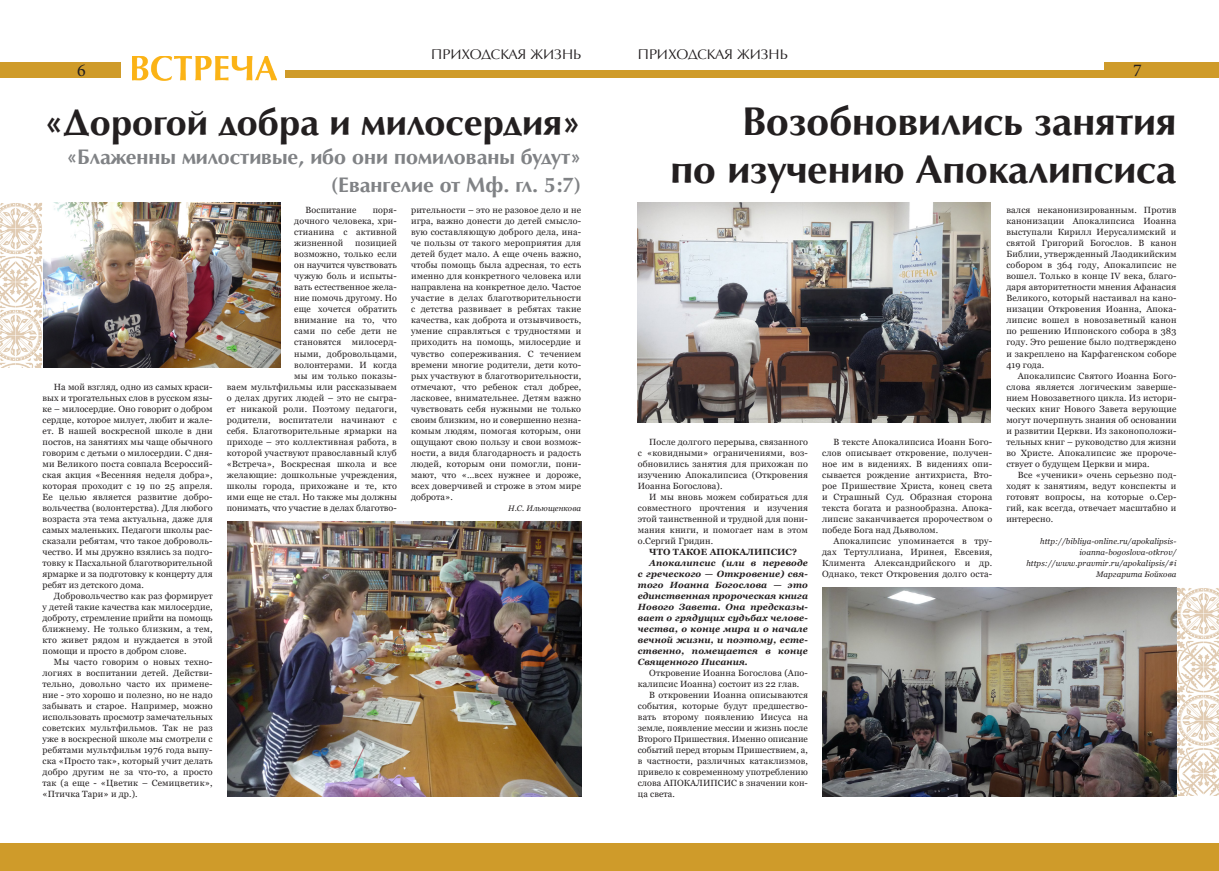
<style>
.page{position:relative;width:1219px;height:871px;background:#fff}
.page>*{position:absolute;margin:0;border:0;box-sizing:border-box;transform-origin:0 0}
.ЗАГОЛОВОК_БОЛЬШОЙ{font:700 40px/48px "AG Opus High Resolution";color:#231f20;text-align:right}
.ЗАГОЛОВОК_БОЛЬШОЙ-2{font:700 37px "AG Opus High Resolution";color:#231f20}
.pfu{font:700 21px "AG Opus High Resolution";color:#808285}
.t1{font:18px "Minion Pro";color:#231f20}
.РУБРИКА{font:14px "AG Opus High Resolution";color:#231f20}
.без_висячих_строк{font:9px/11px "Georgia";letter-spacing:.02em;color:#231f20;text-align:justify}
.без_висячих_строк-2{font:italic 700 9px/11px "Georgia";letter-spacing:.02em;color:#231f20;text-align:justify}
.без_висячих_строк-3{font:700 9px "Georgia";letter-spacing:.01em;color:#231f20}
.ПОДПИСЬ_ТЕКСТА{font:italic 8px/11px "Georgia";letter-spacing:.01em;color:#231f20;text-align:right}
</style>
<div class="page">
<div style="left:0;top:62px;width:120px;height:16px;background:#cf9b2a"></div>
<div style="left:1104px;top:62px;width:115px;height:16px;background:#cf9b2a"></div>
<div style="left:285px;top:70px;width:324px;height:8px;background:#cf9b2a"></div>
<div style="left:609px;top:70px;width:610px;height:8px;background:#cf9b2a"></div>
<div style="left:0;top:843px;width:1219px;height:27px;background:#cf9b2a"></div>
<img style="left:132px;top:56px;width:145px;height:25px">
<img style="left:228px;top:521px;width:353px;height:275px">
<img style="left:0;top:202px;width:280px;height:165px">
<img style="left:823px;top:587px;width:396px;height:209px">
<img style="left:638px;top:202px;width:352px;height:220px">
<p class="РУБРИКА" style="left:431px;top:46px;width:151px">ПРИХОДСКАЯ ЖИЗНЬ</p>
<p class="РУБРИКА" style="left:638px;top:46px;width:151px">ПРИХОДСКАЯ ЖИЗНЬ</p>
<h3 class="t1" style="left:77px;top:58px;width:10px">6</h3>
<h3 class="t1" style="left:1133px;top:58px;width:10px">7</h3>
<p class="ЗАГОЛОВОК_БОЛЬШОЙ-2" style="left:44px;top:101px;width:538px">«Дорогой добра и милосердия»</p>
<p class="pfu" style="left:66px;top:144px;width:516px">«Блаженны милостивые, ибо они помилованы будут»</p>
<p class="pfu" style="left:331px;top:172px;width:252px">(Евангелие от Мф. гл. 5:7)</p>
<p class="без_висячих_строк" style="left:306px;top:205px;width:52px">Воспитание</p>
<p class="без_висячих_строк" style="left:294px;top:205px;width:104px;text-indent:78px">поря&shy;дочного человека, хри&shy;стианина с активной жизненной</p>
<p class="без_висячих_строк" style="left:411px;top:205px;width:172px">рительности – это не разовое дело и не игра, важно донести до детей смысло&shy;вую составляющую доброго дела, ина&shy;че пользы от такого мероприятия для детей будет мало. А еще очень важно, чтобы помощь была адресная, то есть именно для конкретного человека или направлена на конкретное дело. Частое участие в делах благотворительности с детства развивает в ребятах такие качества, как доброта и отзывчивость, умение справляться с трудностями и приходить на помощь, милосердие и чувство сопереживания. С течением времени многие родители, дети кото&shy;рых участвуют в благотворительности, отмечают, что ребенок стал добрее, ласковее, внимательнее. Детям важно чувствовать себя нужными не только своим близким, но и совершенно незна&shy;комым людям, помогая которым, они ощущают свою пользу и свои возмож&shy;ности, а видя благодарность и радость людей, которым они помогли, пони&shy;мают, что «…всех нужнее и дороже, всех доверчивей и строже в этом мире доброта».</p>
<p class="ПОДПИСЬ_ТЕКСТА" style="left:508px;top:502px;width:75px">Н.С. Ильющенкова</p>
<p class="без_висячих_строк" style="left:227px;top:238px;width:172px;text-align:right">позицией<br>возможно, только если<br>он научится чувствовать<br>чужую боль и испыты-<br>вать естественное жела-<br>ние помочь другому. Но<br>еще хочется обратить<br>внимание на то, что<br>сами по себе дети не<br>становятся милосерд-<br>ными, добровольцами,<br>волонтерами. И когда<br>мы им только показы-<br>ваем мультфильмы или рассказываем о делах других людей – это не сыгра&shy;ет никакой роли. Поэтому педагоги, родители, воспитатели начинают с себя. Благотворительные ярмарки на приходе – это коллективная работа, в которой участвуют православный клуб «Встреча», Воскресная школа и все желающие: дошкольные учреждения, школы города, прихожане и те, кто ими еще не стал. Но также мы должны понимать, что участие в делах благотво-</p>
<p class="без_висячих_строк" style="left:43px;top:381px;width:172px;text-indent:11px">На мой взгляд, одно из самых краси&shy;вых и трогательных слов в русском язы&shy;ке – милосердие. Оно говорит о добром сердце, которое милует, любит и жале&shy;ет. В нашей воскресной школе в дни постов, на занятиях мы чаще обычного говорим с детьми о милосердии. С дня&shy;ми Великого поста совпала Всероссий&shy;ская акция «Весенняя неделя добра», которая проходит с 19 по 25 апреля.<br>Ее целью является развитие добро&shy;вольчества (волонтерства). Для любого возраста эта тема актуальна, даже для самых маленьких. Педагоги школы рас&shy;сказали ребятам, что такое доброволь&shy;чество. И мы дружно взялись за подго&shy;товку к Пасхальной благотворительной ярмарке и за подготовку к концерту для ребят из детского дома.</p>
<p class="без_висячих_строк" style="left:43px;top:590px;width:172px;text-indent:11px">Добровольчество как раз формирует у детей такие качества как милосердие, доброту, стремление прийти на помощь ближнему. Не только близким, а тем, кто живет рядом и нуждается в этой помощи и просто в добром слове.</p>
<p class="без_висячих_строк" style="left:43px;top:656px;width:172px;text-indent:11px">Мы часто говорим о новых техно&shy;логиях в воспитании детей. Действи&shy;тельно, довольно часто их примене&shy;ние - это хорошо и полезно, но не надо забывать и старое. Например, можно использовать просмотр замечательных советских мультфильмов. Так не раз уже в воскресной школе мы смотрели с ребятами мультфильм 1976 года выпу&shy;ска «Просто так», который учит делать добро другим не за что-то, а просто так (а еще - «Цветик – Семицветик», «Птичка Тари» и др.).</p>
<p class="ЗАГОЛОВОК_БОЛЬШОЙ" style="left:670px;top:98px;width:507px">Возобновились занятия<br>по изучению Апокалипсиса</p>
<p class="без_висячих_строк" style="left:638px;top:436px;width:172px;text-indent:11px">После долгого перерыва, связанного с «ковидными» ограничениями, воз&shy;обновились занятия для прихожан по изучению Апокалипсиса (Откровения Иоанна Богослова).</p>
<p class="без_висячих_строк" style="left:638px;top:491px;width:172px;text-indent:11px">И мы вновь можем собираться для совместного прочтения и изучения этой таинственной и трудной для пони&shy;мания книги, и помогает нам в этом о.Сергий Гридин.</p>
<p class="без_висячих_строк-3" style="left:649px;top:545px;width:149px">ЧТО ТАКОЕ АПОКАЛИПСИС?</p>
<p class="без_висячих_строк-2" style="left:638px;top:557px;width:172px;text-indent:11px">Апокалипсис (или в переводе с греческого — Откровение) свя&shy;того Иоанна Богослова — это единственная пророческая книга Нового Завета. Она предсказы&shy;вает о грядущих судьбах челове&shy;чества, о конце мира и о начале вечной жизни, и поэтому, есте&shy;ственно, помещается в конце Священного Писания.</p>
<p class="без_висячих_строк" style="left:638px;top:667px;width:172px;text-indent:11px">Откровение Иоанна Богослова (Апо&shy;калипсис Иоанна) состоит из 22 глав.</p>
<p class="без_висячих_строк" style="left:638px;top:689px;width:172px;text-indent:11px">В откровении Иоанна описываются события, которые будут предшество&shy;вать второму появлению Иисуса на земле, появление мессии и жизнь после Второго Пришествия. Именно описание событий перед вторым Пришествием, а, в частности, различных катаклизмов, привело к современному употреблению слова АПОКАЛИПСИС в значении кон&shy;ца света.</p>
<p class="без_висячих_строк" style="left:822px;top:436px;width:172px;text-indent:11px">В тексте Апокалипсиса Иоанн Бого&shy;слов описывает откровение, получен&shy;ное им в видениях. В видениях опи&shy;сывается рождение антихриста, Вто&shy;рое Пришествие Христа, конец света и Страшный Суд. Образная сторона текста богата и разнообразна. Апока&shy;липсис заканчивается пророчеством о победе Бога над Дьяволом.</p>
<p class="без_висячих_строк" style="left:822px;top:535px;width:172px;text-indent:11px">Апокалипсис упоминается в тру&shy;дах Тертуллиана, Иринея, Евсевия, Климента Александрийского и др.<br>Однако, текст Откровения долго оста-</p>
<p class="без_висячих_строк" style="left:1006px;top:205px;width:172px">вался неканонизированным. Против канонизации Апокалипсиса Иоанна выступали Кирилл Иерусалимский и святой Григорий Богослов. В канон Библии, утвержденный Лаодикийским собором в 364 году, Апокалипсис не вошел. Только в конце IV века, благо&shy;даря авторитетности мнения Афанасия Великого, который настаивал на кано&shy;низации Откровения Иоанна, Апока&shy;липсис вошел в новозаветный канон по решению Иппонского собора в 383 году. Это решение было подтверждено и закреплено на Карфагенском соборе 419 года.</p>
<p class="без_висячих_строк" style="left:1006px;top:370px;width:172px;text-indent:11px">Апокалипсис Святого Иоанна Бого&shy;слова является логическим заверше&shy;нием Новозаветного цикла. Из истори&shy;ческих книг Нового Завета верующие могут почерпнуть знания об основании и развитии Церкви. Из законоположи&shy;тельных книг – руководство для жизни во Христе. Апокалипсис же пророче&shy;ствует о будущем Церкви и мира.</p>
<p class="без_висячих_строк" style="left:1006px;top:469px;width:172px;text-indent:11px">Все «ученики» очень серьезно под&shy;ходят к занятиям, ведут конспекты и готовят вопросы, на которые о.Сер&shy;гий, как всегда, отвечает масштабно и интересно.</p>
<p class="ПОДПИСЬ_ТЕКСТА" style="left:1026px;top:535px;width:152px">http://bibliya-online.ru/apokalipsis&shy;ioanna-bogoslova-otkrov/ https://www.pravmir.ru/apokalipsis/#i</p>
<p class="ПОДПИСЬ_ТЕКСТА" style="left:1096px;top:568px;width:82px">Маргарита Бойкова</p>
</div>
